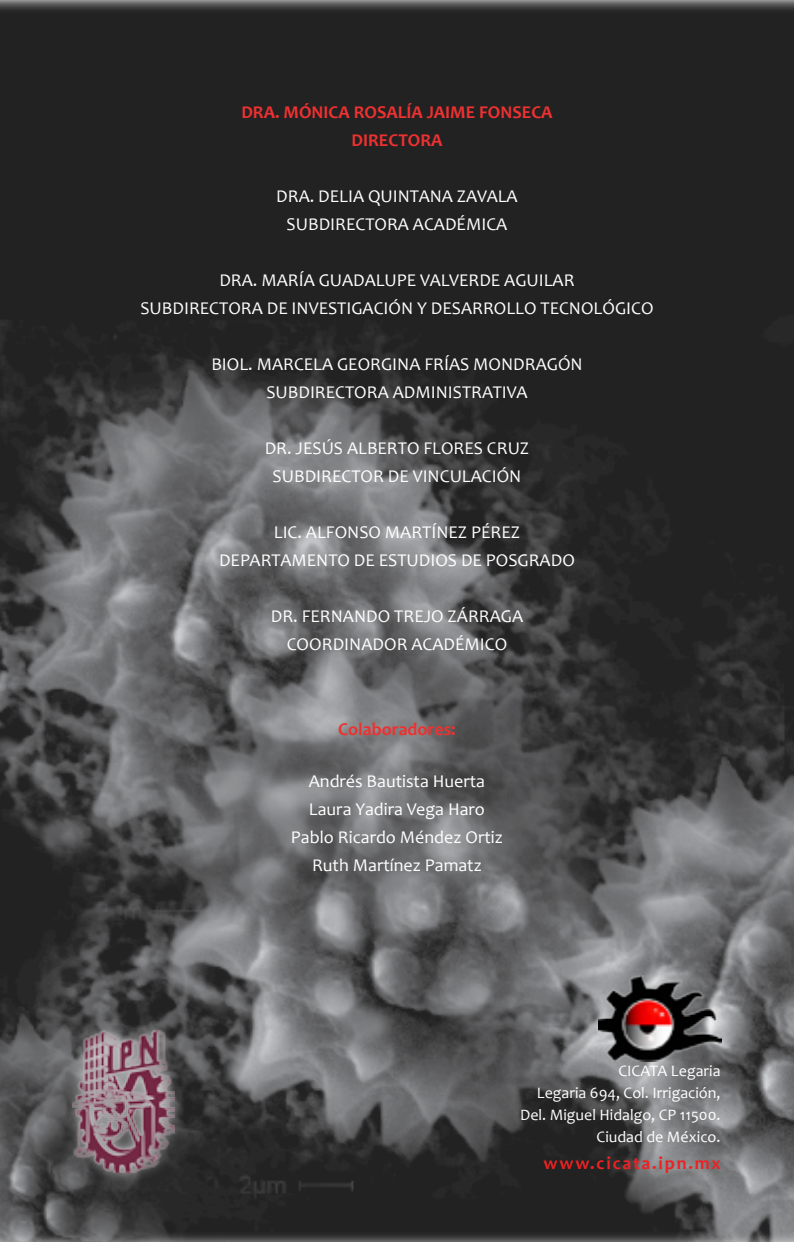
<style>
.page{position:relative;width:794px;height:1242px;background:#fff}
.page>*{position:absolute;margin:0;border:0;box-sizing:border-box;transform-origin:0 0}
.t1{font:18px/28px "Candara";color:#fff;text-align:center}
.t2{font:700 18px/28px "Candara";color:#ee3131;text-align:center}
.t3{font:700 18px "Candara";letter-spacing:.1em;color:#ed2124}
.t4{font:16px/22px "Candara";color:#fff;text-align:right}
</style>
<div class="page">
<img style="left:0;top:0;width:794px;height:1242px">
<div style="left:59px;top:1018px;width:128px;height:166px;background:#fff;opacity:.75"></div>
<img style="left:72px;top:1030px;width:103px;height:142px">
<img style="left:599px;top:975px;width:123px;height:86px">
<p class="t2" style="left:241px;top:98px;width:313px">DRA. MÓNICA ROSALÍA JAIME FONSECA<br>DIRECTORA</p>
<p class="t1" style="left:276px;top:182px;width:243px">DRA. DELIA QUINTANA ZAVALA<br>SUBDIRECTORA ACADÉMICA</p>
<p class="t1" style="left:140px;top:266px;width:514px">DRA. MARÍA GUADALUPE VALVERDE AGUILAR<br>SUBDIRECTORA DE INVESTIGACIÓN Y DESARROLLO TECNOLÓGICO</p>
<p class="t1" style="left:211px;top:350px;width:373px">BIOL. MARCELA GEORGINA FRÍAS MONDRAGÓN<br>SUBDIRECTORA ADMINISTRATIVA</p>
<p class="t1" style="left:265px;top:434px;width:266px">DR. JESÚS ALBERTO FLORES CRUZ<br>SUBDIRECTOR DE VINCULACIÓN</p>
<p class="t1" style="left:219px;top:518px;width:357px">LIC. ALFONSO MARTÍNEZ PÉREZ<br>DEPARTAMENTO DE ESTUDIOS DE POSGRADO</p>
<p class="t1" style="left:271px;top:602px;width:254px">DR. FERNANDO TREJO ZÁRRAGA<br>COORDINADOR ACADÉMICO</p>
<p class="t2" style="left:338px;top:714px;width:119px">Colaboradores:</p>
<p class="t1" style="left:291px;top:766px;width:213px">Andrés Bautista Huerta<br>Laura Yadira Vega Haro<br>Pablo Ricardo Méndez Ortiz<br>Ruth Martínez Pamatz</p>
<p class="t4" style="left:520px;top:1060px;width:202px">CICATA Legaria<br>Legaria 694, Col. Irrigación,<br>Del. Miguel Hidalgo, CP 11500.<br>Ciudad de México.</p>
<p class="t3" style="left:543px;top:1151px;width:179px">www.cicata.ipn.mx</p>
</div>
